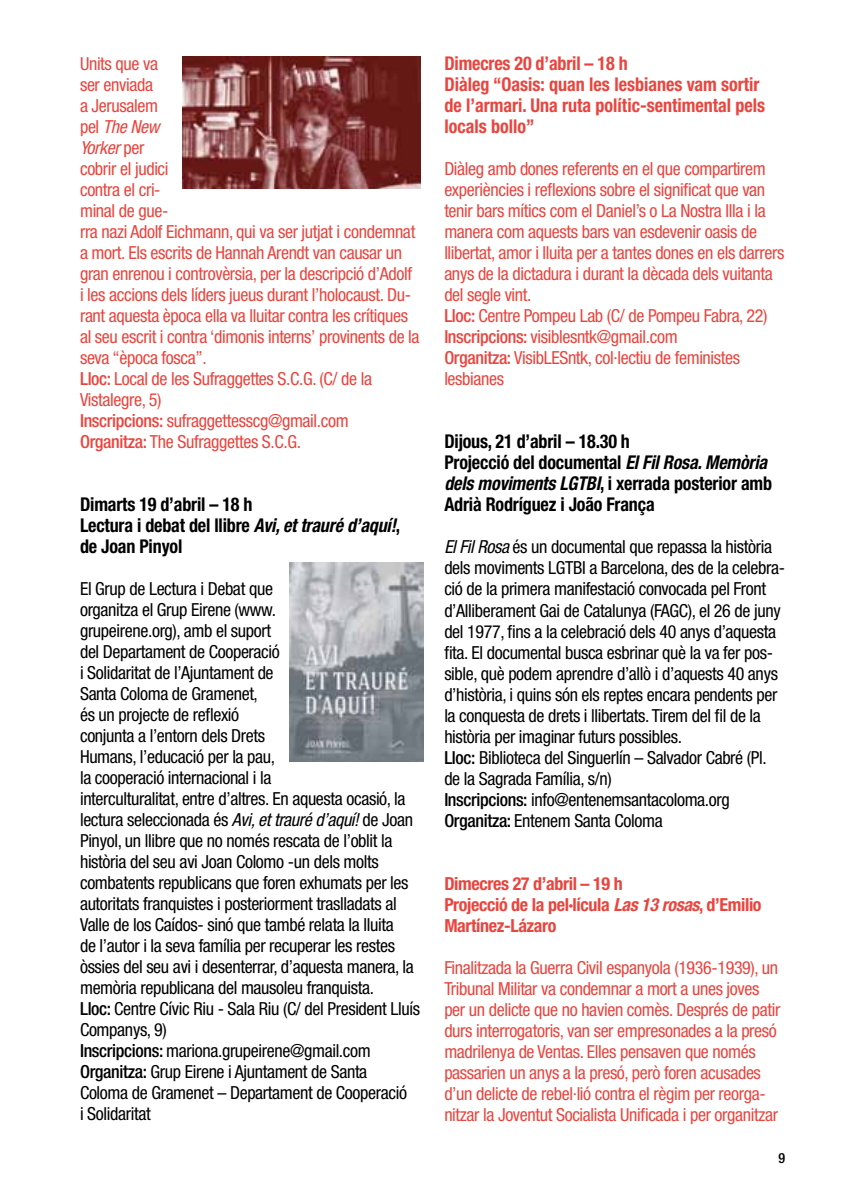
<style>
.page{position:relative;width:842px;height:1191px;background:#fff}
.page>*{position:absolute;margin:0;border:0;box-sizing:border-box;transform-origin:0 0}
.t1{font:700 condensed 19px/21px "Helvetica Neue LT Std";letter-spacing:-.01em;color:#000;scale:.95 1}
.t2{font:700 condensed 19px/21px "Helvetica Neue LT Std";color:#e9453e;scale:.95 1}
.t3{font:condensed 18px/21px "Helvetica Neue LT Std";letter-spacing:-.02em;color:#000}
.t4{font:condensed 18px/21px "Helvetica Neue LT Std";letter-spacing:-.02em;color:#e9453e}
.t5{font:700 condensed 18px/21px "Helvetica Neue LT Std";letter-spacing:-.02em;color:#e9453e}
.t6{font:500 condensed 14px "Helvetica Neue LT Std";color:#000}
.s1{font-style:italic}
.s2{font-weight:500}
</style>
<div class="page">
<img style="left:182px;top:57px;width:238px;height:131px">
<img style="left:290px;top:563px;width:134px;height:198px">
<p class="t4" style="left:80px;top:53px;width:341px">Units que va<br>ser enviada<br>a Jerusalem<br>pel <span class="s1">The New<br>Yorker</span> per<br>cobrir el judici<br>contra el cri·<br>minal de gue·<br>rra nazi Adolf Eichmann, qui va ser jutjat i condemnat a mort. Els escrits de Hannah Arendt van causar un gran enrenou i controvèrsia, per la descripció d’Adolf i les accions dels líders jueus durant l’holocaust. Du· rant aquesta època ella va lluitar contra les crítiques al seu escrit i contra ‘dimonis interns’ provinents de la seva “època fosca”.<br><span class="s2">Lloc:</span> Local de les Sufraggettes S.C.G. (C/ de la<br>Vistalegre, 5)<br><span class="s2">Inscripcions:</span> sufraggettesscg@gmail.com<br><span class="s2">Organitza:</span> The Sufraggettes S.C.G.</p>
<p class="t1" style="left:80px;top:493px;width:338px">Dimarts 19 d’abril – 18 h<br>Lectura i debat del llibre <span class="s1">Avi, et trauré d’aquí!</span>, de Joan Pinyol</p>
<p class="t3" style="left:80px;top:578px;width:341px">El Grup de Lectura i Debat que<br>organitza el Grup Eirene (www.<br>grupeirene.org), amb el suport<br>del Departament de Cooperació<br>i Solidaritat de l’Ajuntament de<br>Santa Coloma de Gramenet,<br>és un projecte de reflexió<br>conjunta a l’entorn dels Drets<br>Humans, l’educació per la pau,<br>la cooperació internacional i la<br>interculturalitat, entre d’altres. En aquesta ocasió, la lectura seleccionada és <span class="s1">Avi, et trauré d’aquí!</span> de Joan Pinyol, un llibre que no només rescata de l’oblit la història del seu avi Joan Colomo -un dels molts combatents republicans que foren exhumats per les autoritats franquistes i posteriorment traslladats al Valle de los Caídos- sinó que també relata la lluita<br>de l’autor i la seva família per recuperar les restes òssies del seu avi i desenterrar, d’aquesta manera, la memòria republicana del mausoleu franquista.<br><span class="s2">Lloc:</span> Centre Cívic Riu - Sala Riu (C/ del President Lluís Companys, 9)<br><span class="s2">Inscripcions:</span> mariona.grupeirene@gmail.com <span class="s2">Organitza:</span> Grup Eirene i Ajuntament de Santa<br>Coloma de Gramenet – Departament de Cooperació<br>i Solidaritat</p>
<p class="t2" style="left:444px;top:53px;width:339px">Dimecres 20 d’abril – 18 h<br>Diàleg “Oasis: quan les lesbianes vam sortir de l’armari. Una ruta polític-sentimental pels locals bollo”</p>
<p class="t4" style="left:444px;top:158px;width:342px">Diàleg amb dones referents en el que compartirem experiències i reflexions sobre el significat que van tenir bars mítics com el Daniel’s o La Nostra Illa i la manera com aquests bars van esdevenir oasis de llibertat, amor i lluita per a tantes dones en els darrers anys de la dictadura i durant la dècada dels vuitanta del segle vint.<br><span class="s2">Lloc:</span> Centre Pompeu Lab (C/ de Pompeu Fabra, 22)<br><span class="s2">Inscripcions:</span> visiblesntk@gmail.com<br><span class="s2">Organitza:</span> VisibLESntk, col·lectiu de feministes lesbianes</p>
<p class="t1" style="left:444px;top:431px;width:346px">Dijous, 21 d’abril – 18.30 h<br>Projecció del documental <span class="s1">El Fil Rosa. Memòria dels moviments LGTBI</span>, i xerrada posterior amb Adrià Rodríguez i João França</p>
<p class="t3" style="left:444px;top:536px;width:342px"><span class="s1">El Fil Rosa</span> és un documental que repassa la història dels moviments LGTBI a Barcelona, des de la celebra· ció de la primera manifestació convocada pel Front d’Alliberament Gai de Catalunya (FAGC), el 26 de juny del 1977, fins a la celebració dels 40 anys d’aquesta fita. El documental busca esbrinar què la va fer pos· sible, què podem aprendre d’allò i d’aquests 40 anys d’història, i quins són els reptes encara pendents per la conquesta de drets i llibertats. Tirem del fil de la història per imaginar futurs possibles.<br><span class="s2">Lloc:</span> Biblioteca del Singuerlín – Salvador Cabré (Pl. de la Sagrada Família, s/n)<br><span class="s2">Inscripcions:</span> info@entenemsantacoloma.org <span class="s2">Organitza:</span> Entenem Santa Coloma</p>
<p class="t5" style="left:444px;top:872px;width:319px">Dimecres 27 d’abril – 19 h<br>Projecció de la pel·lícula <span class="s1">Las 13 rosas</span>, d’Emilio<br>Martínez-Lázaro</p>
<p class="t4" style="left:444px;top:956px;width:338px">Finalitzada la Guerra Civil espanyola (1936-1939), un Tribunal Militar va condemnar a mort a unes joves per un delicte que no havien comès. Després de patir durs interrogatoris, van ser empresonades a la presó madrilenya de Ventas. Elles pensaven que només passarien un anys a la presó, però foren acusades d’un delicte de rebel·lió contra el règim per reorga· nitzar la Joventut Socialista Unificada i per organitzar</p>
<p class="t6" style="left:778px;top:1149px;width:8px">9</p>
</div>
